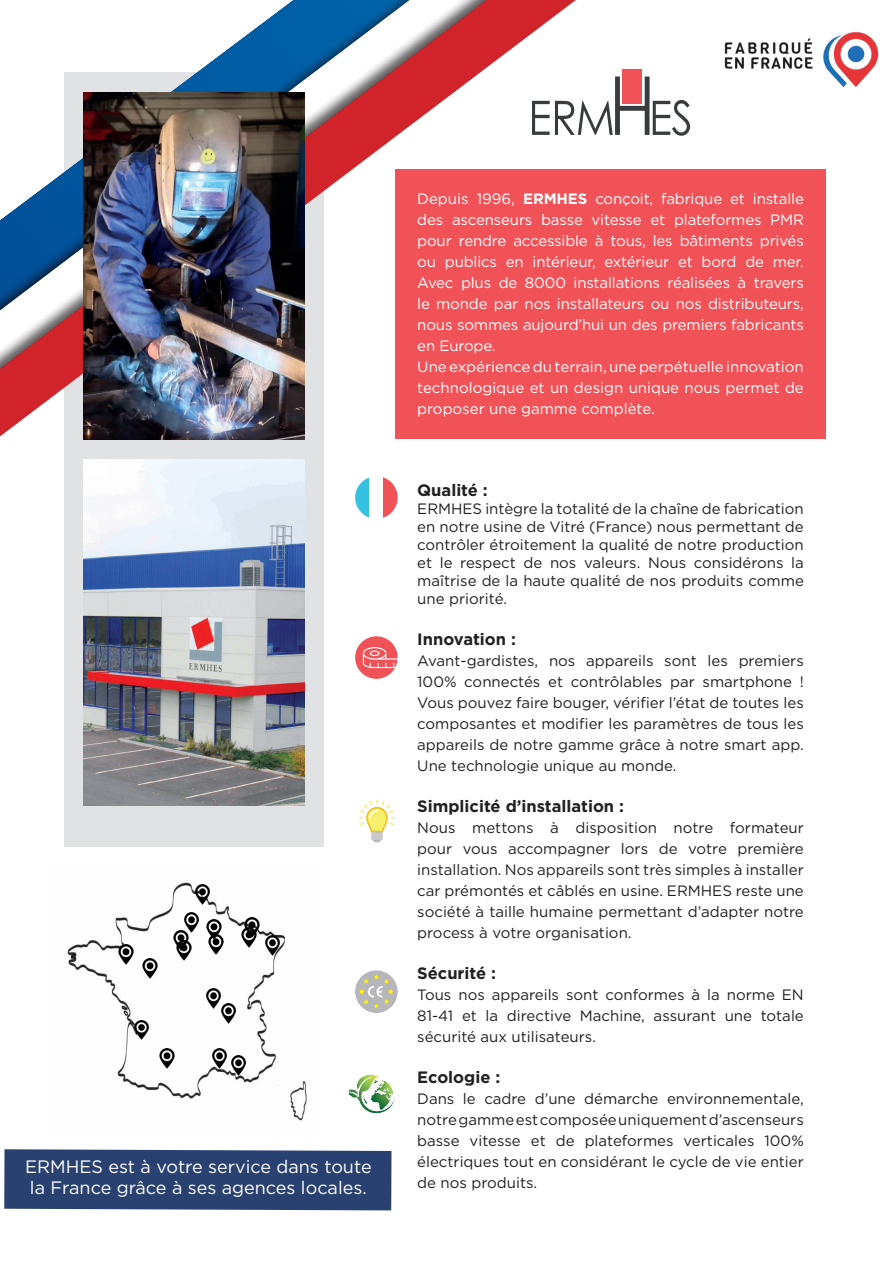
<style>
.page{position:relative;width:893px;height:1263px;background:#fff}
.page>*{position:absolute;margin:0;border:0;box-sizing:border-box;transform-origin:0 0}
.t1{font:18px/21px "Gotham";color:#fff}
.t2{font:700 16.5px "Gotham";color:#231f20}
.t3{font:15px/21px "Gotham";color:#231f20;text-align:justify}
.t4{font:15px/21px "Gotham";letter-spacing:-.01em;color:#fff}
.s1{font-weight:700}
</style>
<div class="page">
<div style="left:64px;top:72px;width:260px;height:1118px;background:#e1e2e4"></div>
<svg style="left:0;top:0;width:611px;height:504px"></svg>
<img style="left:83px;top:93px;width:221px;height:346px">
<img style="left:83px;top:459px;width:221px;height:346px">
<div style="left:396px;top:170px;width:430px;height:269px;background:#f05257"></div>
<svg style="left:355px;top:476px;width:14px;height:42px"></svg>
<div style="left:369px;top:476px;width:14px;height:43px;background:#fff"></div>
<svg style="left:383px;top:476px;width:15px;height:42px"></svg>
<div style="left:355px;top:636px;width:43px;height:43px;background:#f05257;border-radius:50%"></div>
<svg style="left:363px;top:647px;width:35px;height:21px"></svg>
<div style="left:355px;top:970px;width:43px;height:43px;background:#b6b7bb;border-radius:50%"></div>
<svg style="left:360px;top:974px;width:33px;height:34px"></svg>
<svg style="left:532px;top:76px;width:158px;height:60px"></svg>
<div style="left:622px;top:69px;width:20px;height:35px;background:#f05257"></div>
<svg style="left:349px;top:1075px;width:46px;height:39px"></svg>
<svg style="left:359px;top:799px;width:36px;height:43px"></svg>
<div style="left:24px;top:847px;width:325px;height:308px;background:#fff"></div>
<img style="left:67px;top:882px;width:240px;height:239px">
<div style="left:4px;top:1149px;width:387px;height:61px;background:#294171"></div>
<img style="left:202px;top:1049px;width:35px;height:20px">
<img style="left:211px;top:1004px;width:35px;height:19px">
<img style="left:124px;top:1020px;width:35px;height:20px">
<img style="left:109px;top:944px;width:34px;height:20px">
<img style="left:185px;top:885px;width:35px;height:20px">
<img style="left:198px;top:919px;width:33px;height:20px">
<img style="left:255px;top:935px;width:35px;height:20px">
<img style="left:235px;top:917px;width:34px;height:20px">
<img style="left:232px;top:928px;width:34px;height:20px">
<img style="left:199px;top:934px;width:34px;height:20px">
<img style="left:133px;top:958px;width:34px;height:20px">
<img style="left:174px;top:913px;width:35px;height:20px">
<img style="left:164px;top:931px;width:34px;height:20px">
<img style="left:167px;top:940px;width:34px;height:20px">
<img style="left:221px;top:1055px;width:35px;height:20px">
<img style="left:196px;top:989px;width:35px;height:20px">
<img style="left:150px;top:1049px;width:34px;height:20px">
<img style="left:724px;top:32px;width:155px;height:56px">
<p class="t1" style="left:25px;top:1156px;width:348px">ERMHES est à votre service dans toute la France grâce à ses agences locales.</p>
<p class="t4" style="left:417px;top:188px;width:388px">Depuis 1996, <span class="s1">ERMHES</span> conçoit, fabrique et installe des ascenseurs basse vitesse et plateformes PMR pour rendre accessible à tous, les bâtiments privés ou publics en intérieur, extérieur et bord de mer.<br>Avec plus de 8000 installations réalisées à travers le monde par nos installateurs ou nos distributeurs, nous sommes aujourd’hui un des premiers fabricants en Europe.<br>Une expérience du terrain, une perpétuelle innovation technologique et un design unique nous permet de proposer une gamme complète.</p>
<p class="t2" style="left:417px;top:481px;width:72px">Qualité :</p>
<p class="t3" style="left:417px;top:500px;width:388px;line-height:18px">ERMHES intègre la totalité de la chaîne de fabrication en notre usine de Vitré (France) nous permettant de contrôler étroitement la qualité de notre production et le respect de nos valeurs. Nous considérons la maîtrise de la haute qualité de nos produits comme une priorité.</p>
<p class="t2" style="left:417px;top:630px;width:100px">Innovation :</p>
<p class="t3" style="left:417px;top:650px;width:388px">Avant-gardistes, nos appareils sont les premiers 100% connectés et contrôlables par smartphone !<br>Vous pouvez faire bouger, vérifier l’état de toutes les composantes et modifier les paramètres de tous les appareils de notre gamme grâce à notre smart app.<br>Une technologie unique au monde.</p>
<p class="t2" style="left:417px;top:797px;width:208px">Simplicité d’installation :</p>
<p class="t3" style="left:417px;top:817px;width:388px">Nous mettons à disposition notre formateur pour vous accompagner lors de votre première installation. Nos appareils sont très simples à installer car prémontés et câblés en usine. ERMHES reste une société à taille humaine permettant d’adapter notre process à votre organisation.</p>
<p class="t2" style="left:417px;top:964px;width:80px">Sécurité :</p>
<p class="t3" style="left:417px;top:984px;width:388px">Tous nos appareils sont conformes à la norme EN 81-41 et la directive Machine, assurant une totale sécurité aux utilisateurs.</p>
<p class="t2" style="left:417px;top:1067px;width:85px">Ecologie :</p>
<p class="t3" style="left:417px;top:1088px;width:388px">Dans le cadre d’une démarche environnementale, notre gamme est composée uniquement d’ascenseurs basse vitesse et de plateformes verticales 100% électriques tout en considérant le cycle de vie entier de nos produits.</p>
</div>
